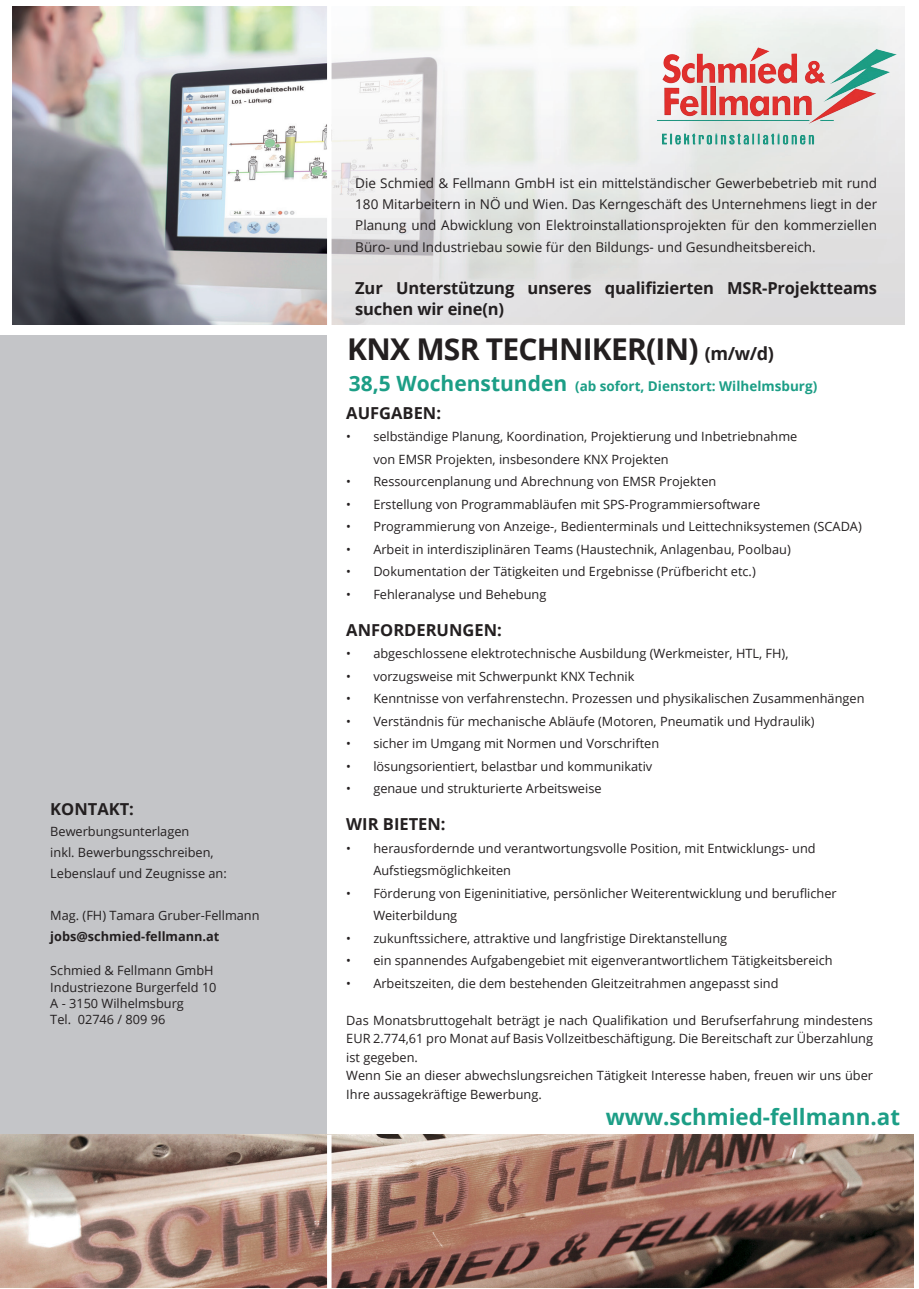
<style>
.page{position:relative;width:919px;height:1289px;background:#fff}
.page>*{position:absolute;margin:0;border:0;box-sizing:border-box;transform-origin:0 0}
.t1{font:700 30px "Open Sans";letter-spacing:-.025em;color:#231f20}
.t2{font:700 22.35px "Open Sans";color:#1c9e86}
.t3{font:700 16.5px/21px "Open Sans";letter-spacing:-.01em;color:#231f20}
.t4{font:13.5px/21px "Open Sans";color:#231f20;text-align:justify}
.t5{font:700 13.5px "Open Sans";color:#1c9e86}
.t6{font:12.75px/18.6px "Open Sans";color:#231f20}
.t7{font:700 12.75px "Open Sans";color:#231f20}
.s1{font-size:18px}
.s2{font-size:21px}
</style>
<div class="page">
<div style="left:0;top:335px;width:327px;height:799px;background:#c4c5c8"></div>
<img style="left:0;top:1134px;width:912px;height:153px">
<hr style="left:327px;top:1134px;width:4px;height:154px;background:#fff">
<img style="left:13px;top:7px;width:891px;height:317px">
<hr style="left:327px;top:0;width:4px;height:787px;background:#fff">
<img style="left:648px;top:7px;width:248px;height:213px">
<p class="t3" style="left:50px;top:798px;width:85px">KONTAKT:</p>
<p class="t6" style="left:50px;top:820px;width:178px;line-height:21px">Bewerbungsunterlagen<br>inkl. Bewerbungsschreiben,<br>Lebenslauf und Zeugnisse an:</p>
<p class="t6" style="left:50px;top:906px;width:211px">Mag. (FH) Tamara Gruber-Fellmann</p>
<p class="t7" style="left:50px;top:927px;width:171px">jobs@schmied-fellmann.at</p>
<p class="t6" style="left:50px;top:962px;width:168px;line-height:16.2px">Schmied &amp; Fellmann GmbH<br>Industriezone Burgerfeld 10<br>A - 3150 Wilhelmsburg<br>Tel. 02746 / 809 96</p>
<p class="t4" style="left:355px;top:173px;width:523px">Die Schmied &amp; Fellmann GmbH ist ein mittelständischer Gewerbebetrieb mit rund 180 Mitarbeitern in NÖ und Wien. Das Kerngeschäft des Unternehmens liegt in der Planung und Abwicklung von Elektroinstallationsprojekten für den kommerziellen Büro- und Industriebau sowie für den Bildungs- und Gesundheitsbereich.</p>
<p class="t3" style="left:355px;top:276px;width:523px">Zur Unterstützung unseres qualifizierten MSR-Projektteams suchen wir eine(n)</p>
<h1 class="t1" style="left:347px;top:328px;width:428px">KNX MSR TECHNIKER(IN) <span class="s1">(m/w/d)</span></h1>
<p class="t5" style="left:349px;top:376px;width:470px"><span class="s2">38,5 Wochenstunden</span> (ab sofort, Dienstort: Wilhelmsburg)</p>
<p class="t3" style="left:346px;top:402px;width:96px">AUFGABEN:</p>
<p class="t6" style="left:373px;top:425px;width:425px;line-height:22.5px;text-indent:-27px">• selbständige Planung, Koordination, Projektierung und Inbetriebnahme von EMSR Projekten, insbesondere KNX Projekten</p>
<p class="t6" style="left:346px;top:472px;width:371px">• Ressourcenplanung und Abrechnung von EMSR Projekten</p>
<p class="t6" style="left:346px;top:494px;width:415px">• Erstellung von Programmabläufen mit SPS-Programmiersoftware</p>
<p class="t6" style="left:346px;top:517px;width:517px">• Programmierung von Anzeige-, Bedienterminals und Leittechniksystemen (SCADA)</p>
<p class="t6" style="left:346px;top:539px;width:446px">• Arbeit in interdisziplinären Teams (Haustechnik, Anlagenbau, Poolbau)</p>
<p class="t6" style="left:346px;top:562px;width:411px">• Dokumentation der Tätigkeiten und Ergebnisse (Prüfbericht etc.)</p>
<p class="t6" style="left:346px;top:584px;width:201px">• Fehleranalyse und Behebung</p>
<p class="t3" style="left:346px;top:619px;width:157px">ANFORDERUNGEN:</p>
<p class="t6" style="left:346px;top:644px;width:443px">• abgeschlossene elektrotechnische Ausbildung (Werkmeister, HTL, FH),</p>
<p class="t6" style="left:346px;top:666px;width:290px">• vorzugsweise mit Schwerpunkt KNX Technik</p>
<p class="t6" style="left:346px;top:689px;width:519px">• Kenntnisse von verfahrenstechn. Prozessen und physikalischen Zusammenhängen</p>
<p class="t6" style="left:346px;top:711px;width:470px">• Verständnis für mechanische Abläufe (Motoren, Pneumatik und Hydraulik)</p>
<p class="t6" style="left:346px;top:734px;width:314px">• sicher im Umgang mit Normen und Vorschriften</p>
<p class="t6" style="left:346px;top:756px;width:307px">• lösungsorientiert, belastbar und kommunikativ</p>
<p class="t6" style="left:346px;top:779px;width:257px">• genaue und strukturierte Arbeitsweise</p>
<p class="t3" style="left:346px;top:813px;width:101px">WIR BIETEN:</p>
<p class="t6" style="left:373px;top:836px;width:444px;line-height:22.5px;text-indent:-27px">• herausfordernde und verantwortungsvolle Position, mit Entwicklungs- und<br>Aufstiegsmöglichkeiten</p>
<p class="t6" style="left:373px;top:881px;width:465px;line-height:22.5px;text-indent:-27px">• Förderung von Eigeninitiative, persönlicher Weiterentwicklung und beruflicher<br>Weiterbildung</p>
<p class="t6" style="left:346px;top:928px;width:382px">• zukunftssichere, attraktive und langfristige Direktanstellung</p>
<p class="t6" style="left:346px;top:951px;width:488px">• ein spannendes Aufgabengebiet mit eigenverantwortlichem Tätigkeitsbereich</p>
<p class="t6" style="left:346px;top:973px;width:433px">• Arbeitszeiten, die dem bestehenden Gleitzeitrahmen angepasst sind</p>
<p class="t6" style="left:346px;top:1010px;width:528px">Das Monatsbruttogehalt beträgt je nach Qualifikation und Berufserfahrung mindestens EUR 2.774,61 pro Monat auf Basis Vollzeitbeschäftigung. Die Bereitschaft zur Überzahlung ist gegeben.<br>Wenn Sie an dieser abwechslungsreichen Tätigkeit Interesse haben, freuen wir uns über Ihre aussagekräftige Bewerbung.</p>
<h2 class="t2" style="left:605px;top:1101px;width:295px">www.schmied-fellmann.at</h2>
</div>
